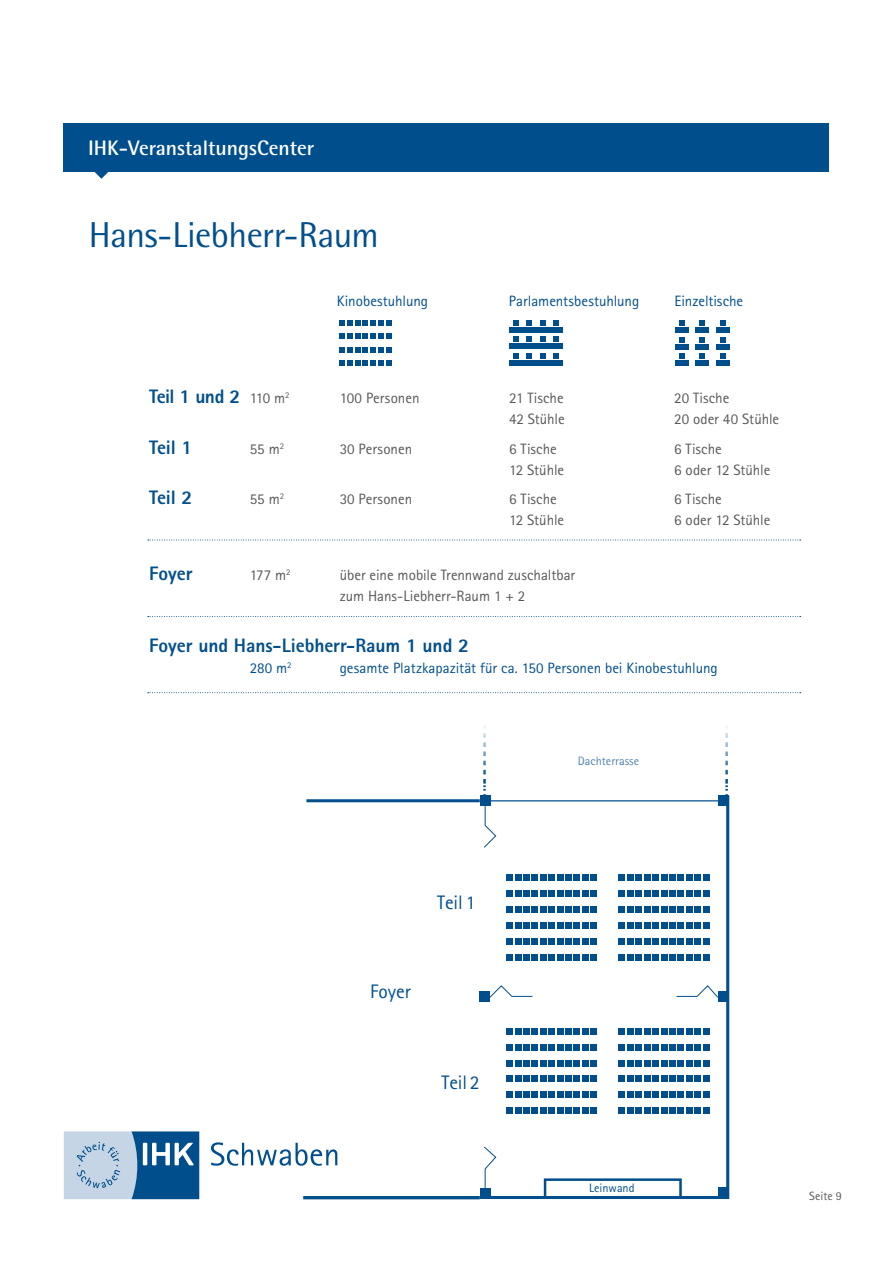
<style>
.page{position:relative;width:893px;height:1263px;background:#fff}
.page>*{position:absolute;margin:0;border:0;box-sizing:border-box;transform-origin:0 0}
.t1{font:36px "Rotis Semi Sans Pro";letter-spacing:-.01em;color:#004f8c}
.t2{font:700 21px "Rotis Semi Sans Pro";color:#fff}
.t3{font:800 19.5px "Rotis Sans Serif Pro";letter-spacing:-.005em;color:#004f8c}
.t4{font:19.5px "Rotis Sans Serif";color:#004f8c}
.t5{font:15px "Rotis Sans Serif Pro";color:#57585a}
.t6{font:15px "Rotis Sans Serif Pro";color:#004f8c}
.t7{font:12.15px "Rotis Sans Serif";color:#004f8c}
.t8{font:12px "Rotis Sans Serif Pro";letter-spacing:.005em;color:#57585a}
.s1{font-weight:400;font-size:15px;color:#57585a}
</style>
<div class="page">
<svg style="left:211px;top:1142px;width:126px;height:24px"></svg>
<svg style="left:64px;top:1131px;width:135px;height:68px;background:#739dc0"></svg>
<div style="left:64px;top:123px;width:765px;height:49px;background:#004f8c"></div>
<svg style="left:94px;top:172px;width:14px;height:7px"></svg>
<svg style="left:148px;top:540px;width:653px;height:1px"></svg>
<svg style="left:148px;top:616px;width:653px;height:1px"></svg>
<svg style="left:339px;top:320px;width:53px;height:6px"></svg>
<svg style="left:339px;top:333px;width:53px;height:6px"></svg>
<svg style="left:339px;top:347px;width:53px;height:5px"></svg>
<svg style="left:339px;top:360px;width:53px;height:6px"></svg>
<svg style="left:513px;top:320px;width:6px;height:6px"></svg>
<svg style="left:513px;top:336px;width:6px;height:6px"></svg>
<svg style="left:513px;top:353px;width:6px;height:6px"></svg>
<svg style="left:526px;top:320px;width:6px;height:6px"></svg>
<svg style="left:526px;top:336px;width:6px;height:6px"></svg>
<svg style="left:526px;top:353px;width:6px;height:6px"></svg>
<svg style="left:540px;top:320px;width:6px;height:6px"></svg>
<svg style="left:540px;top:336px;width:6px;height:6px"></svg>
<svg style="left:540px;top:353px;width:6px;height:6px"></svg>
<svg style="left:553px;top:320px;width:6px;height:6px"></svg>
<svg style="left:553px;top:336px;width:6px;height:6px"></svg>
<svg style="left:553px;top:353px;width:6px;height:6px"></svg>
<div style="left:509px;top:327px;width:13px;height:6px;background:#004f8c"></div>
<div style="left:509px;top:360px;width:13px;height:6px;background:#004f8c"></div>
<div style="left:509px;top:343px;width:13px;height:6px;background:#004f8c"></div>
<div style="left:523px;top:327px;width:13px;height:6px;background:#004f8c"></div>
<div style="left:523px;top:360px;width:13px;height:6px;background:#004f8c"></div>
<div style="left:523px;top:343px;width:13px;height:6px;background:#004f8c"></div>
<div style="left:536px;top:327px;width:13px;height:6px;background:#004f8c"></div>
<div style="left:536px;top:360px;width:13px;height:6px;background:#004f8c"></div>
<div style="left:536px;top:343px;width:13px;height:6px;background:#004f8c"></div>
<div style="left:550px;top:327px;width:13px;height:6px;background:#004f8c"></div>
<div style="left:550px;top:360px;width:13px;height:6px;background:#004f8c"></div>
<div style="left:550px;top:343px;width:13px;height:6px;background:#004f8c"></div>
<svg style="left:679px;top:320px;width:6px;height:6px"></svg>
<div style="left:676px;top:327px;width:13px;height:6px;background:#004f8c"></div>
<svg style="left:679px;top:337px;width:6px;height:5px"></svg>
<div style="left:676px;top:344px;width:13px;height:6px;background:#004f8c"></div>
<svg style="left:679px;top:353px;width:6px;height:6px"></svg>
<div style="left:676px;top:360px;width:13px;height:6px;background:#004f8c"></div>
<svg style="left:699px;top:320px;width:6px;height:6px"></svg>
<div style="left:696px;top:327px;width:13px;height:6px;background:#004f8c"></div>
<svg style="left:699px;top:337px;width:6px;height:5px"></svg>
<div style="left:696px;top:344px;width:13px;height:6px;background:#004f8c"></div>
<svg style="left:699px;top:353px;width:6px;height:6px"></svg>
<div style="left:696px;top:360px;width:13px;height:6px;background:#004f8c"></div>
<svg style="left:720px;top:320px;width:6px;height:6px"></svg>
<div style="left:716px;top:327px;width:13px;height:6px;background:#004f8c"></div>
<svg style="left:720px;top:337px;width:6px;height:5px"></svg>
<div style="left:716px;top:344px;width:13px;height:6px;background:#004f8c"></div>
<svg style="left:720px;top:353px;width:6px;height:6px"></svg>
<div style="left:716px;top:360px;width:13px;height:6px;background:#004f8c"></div>
<svg style="left:490px;top:796px;width:240px;height:403px"></svg>
<div style="left:544px;top:1178px;width:138px;height:21px;border:3px solid #004f8c"></div>
<svg style="left:523px;top:796px;width:54px;height:8px"></svg>
<div style="left:479px;top:991px;width:11px;height:11px;background:#004f8c"></div>
<div style="left:480px;top:1188px;width:10px;height:11px;background:#004f8c"></div>
<div style="left:480px;top:795px;width:11px;height:11px;background:#004f8c"></div>
<div style="left:718px;top:991px;width:11px;height:11px;background:#004f8c"></div>
<div style="left:718px;top:1187px;width:11px;height:11px;background:#004f8c"></div>
<div style="left:718px;top:795px;width:11px;height:11px;background:#004f8c"></div>
<svg style="left:484px;top:804px;width:235px;height:386px"></svg>
<hr style="left:488px;top:800px;width:241px;height:1px;background:#004f8c">
<svg style="left:148px;top:692px;width:653px;height:104px"></svg>
<hr style="left:306px;top:799px;width:174px;height:3px;background:#004f8c">
<hr style="left:303px;top:1196px;width:177px;height:3px;background:#004f8c">
<h2 class="t2" style="left:88px;top:135px;width:228px">IHK-VeranstaltungsCenter</h2>
<p class="t1" style="left:89px;top:213px;width:291px">Hans-Liebherr-Raum</p>
<p class="t6" style="left:337px;top:292px;width:93px">Kinobestuhlung</p>
<p class="t6" style="left:509px;top:292px;width:132px">Parlamentsbestuhlung</p>
<p class="t6" style="left:675px;top:292px;width:70px">Einzeltische</p>
<p class="t3" style="left:149px;top:384px;width:142px">Teil 1 und 2 <span class="s1">110 m</span><sup>2</sup></p>
<p class="t5" style="left:340px;top:389px;width:81px">100 Personen</p>
<p class="t5" style="left:509px;top:389px;width:56px">21 Tische</p>
<p class="t5" style="left:674px;top:389px;width:57px">20 Tische</p>
<p class="t5" style="left:509px;top:410px;width:57px">42 Stühle</p>
<p class="t5" style="left:674px;top:410px;width:107px">20 oder 40 Stühle</p>
<p class="t3" style="left:149px;top:435px;width:45px">Teil 1</p>
<p class="t5" style="left:250px;top:440px;width:36px">55 m<sup>2</sup></p>
<p class="t5" style="left:340px;top:440px;width:74px">30 Personen</p>
<p class="t5" style="left:509px;top:440px;width:49px">6 Tische</p>
<p class="t5" style="left:674px;top:440px;width:49px">6 Tische</p>
<p class="t5" style="left:509px;top:461px;width:57px">12 Stühle</p>
<p class="t5" style="left:674px;top:461px;width:98px">6 oder 12 Stühle</p>
<p class="t3" style="left:149px;top:485px;width:45px">Teil 2</p>
<p class="t5" style="left:250px;top:490px;width:36px">55 m<sup>2</sup></p>
<p class="t5" style="left:340px;top:490px;width:74px">30 Personen</p>
<p class="t5" style="left:509px;top:490px;width:49px">6 Tische</p>
<p class="t5" style="left:674px;top:490px;width:49px">6 Tische</p>
<p class="t5" style="left:509px;top:511px;width:57px">12 Stühle</p>
<p class="t5" style="left:674px;top:511px;width:98px">6 oder 12 Stühle</p>
<p class="t3" style="left:149px;top:561px;width:45px">Foyer</p>
<p class="t5" style="left:250px;top:566px;width:42px">177 m<sup>2</sup></p>
<p class="t5" style="left:340px;top:566px;width:237px">über eine mobile Trennwand zuschaltbar</p>
<p class="t5" style="left:340px;top:587px;width:187px">zum Hans-Liebherr-Raum 1 + 2</p>
<p class="t3" style="left:149px;top:632px;width:321px">Foyer und Hans-Liebherr-Raum 1 und 2</p>
<p class="t6" style="left:250px;top:658px;width:43px">280 m<sup>2</sup></p>
<p class="t6" style="left:340px;top:658px;width:380px">gesamte Platzkapazität für ca. 150 Personen bei Kinobestuhlung</p>
<p class="t7" style="left:578px;top:754px;width:63px">Dachterrasse</p>
<h3 class="t4" style="left:437px;top:891px;width:40px">Teil1</h3>
<h3 class="t4" style="left:370px;top:979px;width:42px">Foyer</h3>
<h3 class="t4" style="left:442px;top:1071px;width:40px">Teil2</h3>
<p class="t7" style="left:589px;top:1181px;width:47px">Leinwand</p>
<p class="t8" style="left:809px;top:1188px;width:34px">Seite 9</p>
</div>
